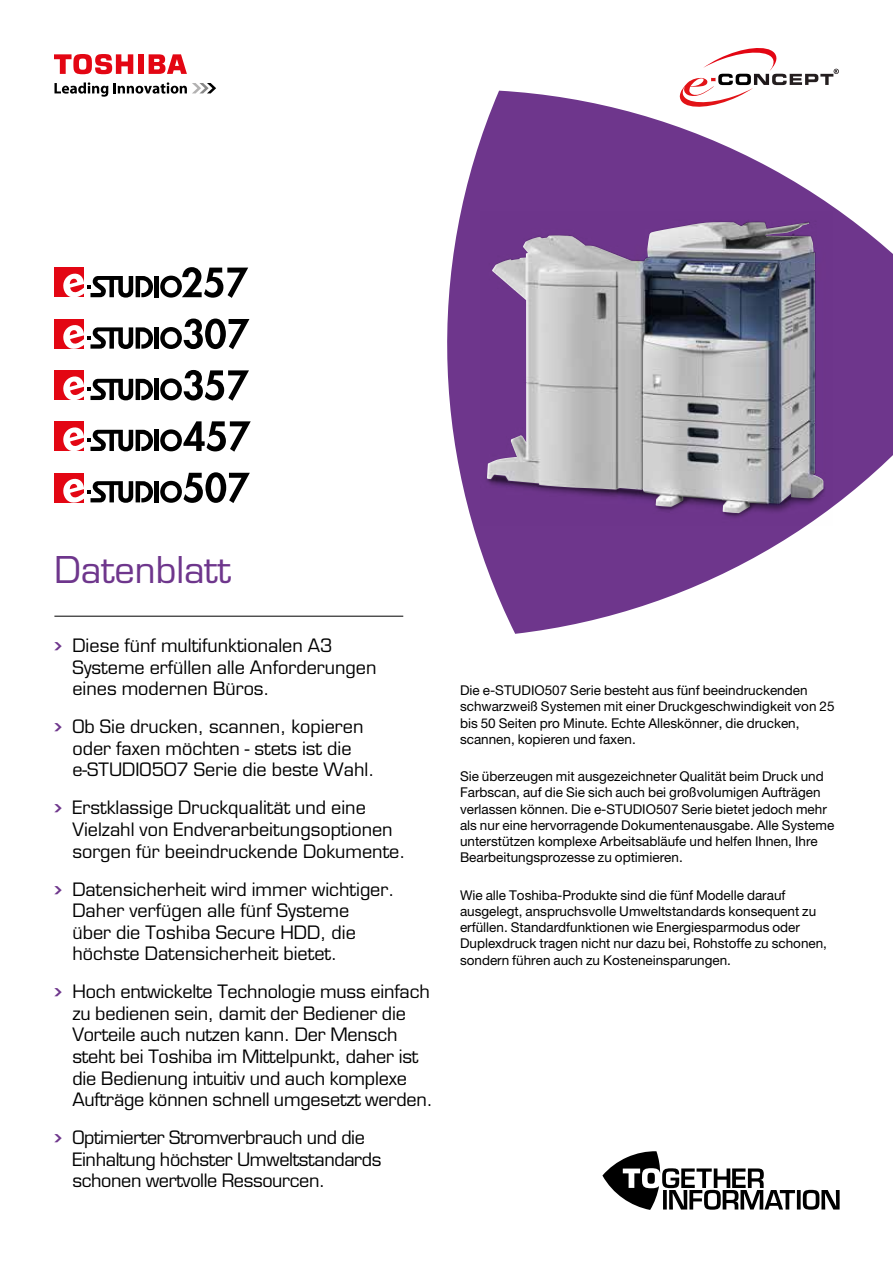
<style>
.page{position:relative;width:893px;height:1263px;background:#fff}
.page>*{position:absolute;margin:0;border:0;box-sizing:border-box;transform-origin:0 0}
.t1{font:36px "Eurostile LT Std";color:#6e368c}
.t2{font:18px/21.6px "Eurostile LT Std";color:#000}
.t3{font:18px/21.6px "Eurostile LT Std";letter-spacing:-.02em;color:#000}
.t4{font:13.5px/16.2px "Helvetica Neue LT Std";color:#000}
.s1{font-family:"Chevron";font-size:21px;color:#6e368c}
</style>
<div class="page">
<svg style="left:54px;top:82px;width:162px;height:15px"></svg>
<div style="left:138px;top:54px;width:6px;height:20px;background:#e30613"></div>
<svg style="left:149px;top:54px;width:38px;height:20px"></svg>
<svg style="left:54px;top:54px;width:79px;height:20px"></svg>
<svg style="left:447px;top:91px;width:446px;height:543px;fill:#6e368c"></svg>
<hr style="left:54px;top:616px;width:349px;height:1px;background:#000">
<svg style="left:602px;top:1151px;width:238px;height:59px"></svg>
<div style="left:54px;top:268px;width:30px;height:29px;background:#e30613"></div>
<div style="left:154px;top:276px;width:5px;height:21px;background:#000"></div>
<svg style="left:63px;top:273px;width:90px;height:25px"></svg>
<svg style="left:160px;top:267px;width:88px;height:31px"></svg>
<div style="left:54px;top:319px;width:30px;height:30px;background:#e30613"></div>
<div style="left:154px;top:327px;width:5px;height:22px;background:#000"></div>
<svg style="left:63px;top:325px;width:90px;height:24px"></svg>
<svg style="left:160px;top:319px;width:89px;height:30px"></svg>
<div style="left:54px;top:370px;width:30px;height:30px;background:#e30613"></div>
<div style="left:154px;top:379px;width:5px;height:21px;background:#000"></div>
<svg style="left:63px;top:376px;width:90px;height:25px"></svg>
<svg style="left:160px;top:370px;width:89px;height:31px"></svg>
<div style="left:54px;top:421px;width:30px;height:30px;background:#e30613"></div>
<div style="left:154px;top:430px;width:5px;height:21px;background:#000"></div>
<svg style="left:160px;top:421px;width:91px;height:31px"></svg>
<svg style="left:63px;top:427px;width:90px;height:25px"></svg>
<div style="left:54px;top:473px;width:30px;height:29px;background:#e30613"></div>
<div style="left:154px;top:481px;width:5px;height:21px;background:#000"></div>
<svg style="left:62px;top:478px;width:91px;height:25px"></svg>
<svg style="left:160px;top:472px;width:90px;height:31px"></svg>
<img style="left:480px;top:212px;width:353px;height:314px">
<img style="left:487px;top:222px;width:237px;height:284px">
<svg style="left:680px;top:48px;width:159px;height:59px"></svg>
<h1 class="t1" style="left:54px;top:548px;width:178px">Datenblatt</h1>
<h2 class="t2" style="left:72px;top:635px;width:306px;text-indent:-18px"><span class="s1">•</span> Diese fünf multifunktionalen A3<br>Systeme erfüllen alle Anforderungen eines modernen Büros.</h2>
<h2 class="t2" style="left:72px;top:716px;width:304px;text-indent:-18px"><span class="s1">•</span> Ob Sie drucken, scannen, kopieren oder faxen möchten - stets ist die e-STUDIO507 Serie die beste Wahl.</h2>
<h2 class="t2" style="left:72px;top:797px;width:335px;text-indent:-18px"><span class="s1">•</span> Erstklassige Druckqualität und eine<br>Vielzahl von Endverarbeitungsoptionen sorgen für beeindruckende Dokumente.</h2>
<h2 class="t2" style="left:72px;top:878px;width:324px;text-indent:-18px"><span class="s1">•</span> Datensicherheit wird immer wichtiger.<br>Daher verfügen alle fünf Systeme<br>über die Toshiba Secure HDD, die höchste Datensicherheit bietet.</h2>
<p class="t2" style="left:72px;top:981px;width:362px;text-indent:-18px"><span class="s1">•</span> Hoch entwickelte Technologie muss einfach zu bedienen sein, damit der Bediener die Vorteile auch nutzen kann. Der Mensch steht bei Toshiba im Mittelpunkt, daher ist die Bedienung intuitiv und auch komplexe Aufträge können schnell umgesetzt werden.</p>
<h2 class="t3" style="left:72px;top:1127px;width:311px;text-indent:-18px"><span class="s1">•</span> Optimierter Stromverbrauch und die<br>Einhaltung höchster Umweltstandards schonen wertvolle Ressourcen.</h2>
<p class="t4" style="left:460px;top:682px;width:376px">Die e-STUDIO507 Serie besteht aus fünf beeindruckenden schwarzweiß Systemen mit einer Druckgeschwindigkeit von 25 bis 50 Seiten pro Minute. Echte Alleskönner, die drucken, scannen, kopieren und faxen.</p>
<p class="t4" style="left:460px;top:768px;width:376px">Sie überzeugen mit ausgezeichneter Qualität beim Druck und Farbscan, auf die Sie sich auch bei großvolumigen Aufträgen verlassen können. Die e-STUDIO507 Serie bietet jedoch mehr als nur eine hervorragende Dokumentenausgabe. Alle Systeme unterstützen komplexe Arbeitsabläufe und helfen Ihnen, Ihre Bearbeitungsprozesse zu optimieren.</p>
<p class="t4" style="left:460px;top:886px;width:369px">Wie alle Toshiba-Produkte sind die fünf Modelle darauf ausgelegt, anspruchsvolle Umweltstandards konsequent zu erfüllen. Standardfunktionen wie Energiesparmodus oder Duplexdruck tragen nicht nur dazu bei, Rohstoffe zu schonen, sondern führen auch zu Kosteneinsparungen.</p>
</div>
